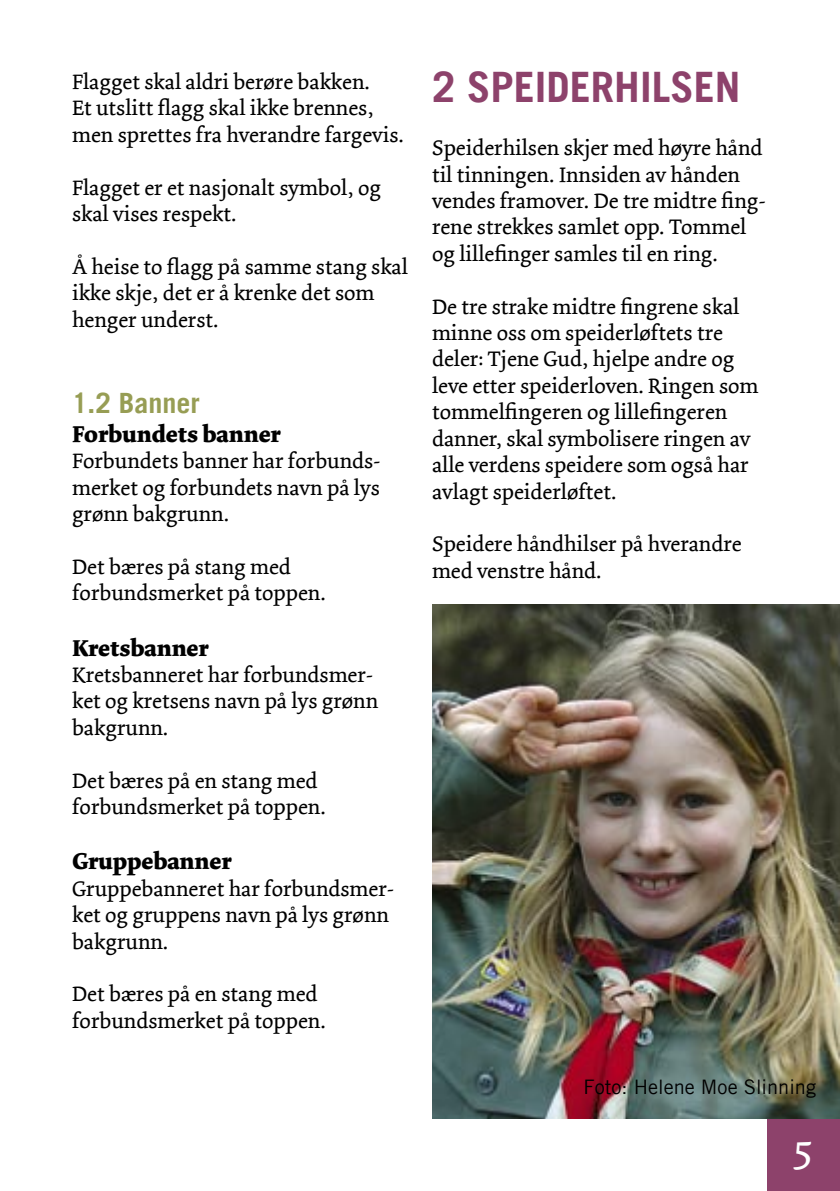
<style>
.page{position:relative;width:840px;height:1191px;background:#fff}
.page>*{position:absolute;margin:0;border:0;box-sizing:border-box;transform-origin:0 0}
.Kapitteltittel{font:700 42px "Trade Gothic LT";color:#8d426b}
.Brødtekst{font:42px "Dolly";color:#fff}
.X_X-tittel{font:700 28px "Trade Gothic LT";color:#979d54}
.Liten_tittel{font:700 24px "Dolly";color:#000}
.Brødtekst-2{font:22px/26.4px "Dolly";color:#000}
.Faktaboks{font:20px "Trade Gothic LT";color:#000}
</style>
<div class="page">
<div style="left:767px;top:1119px;width:72px;height:72px;background:#8d426b"></div>
<img style="left:432px;top:605px;width:407px;height:514px">
<p class="Brødtekst-2" style="left:72px;top:69px;width:299px">Flagget skal aldri berøre bakken.</p>
<p class="Brødtekst-2" style="left:72px;top:95px;width:333px">Et utslitt flagg skal ikke brennes, men sprettes fra hverandre fargevis.</p>
<p class="Brødtekst-2" style="left:72px;top:175px;width:310px">Flagget er et nasjonalt symbol, og skal vises respekt.</p>
<p class="Brødtekst-2" style="left:72px;top:254px;width:337px">Å heise to flagg på samme stang skal ikke skje, det er å krenke det som henger underst.</p>
<p class="X_X-tittel" style="left:72px;top:386px;width:129px">1.2 Banner</p>
<p class="Liten_tittel" style="left:72px;top:419px;width:210px">Forbundets banner</p>
<p class="Brødtekst-2" style="left:72px;top:448px;width:310px;text-align:justify">Forbundets banner har forbunds&shy;merket og forbundets navn på lys grønn bakgrunn.</p>
<p class="Brødtekst-2" style="left:72px;top:554px;width:220px">Det bæres på stang med</p>
<p class="Brødtekst-2" style="left:72px;top:580px;width:255px">forbundsmerket på toppen.</p>
<p class="Liten_tittel" style="left:72px;top:633px;width:138px">Kretsbanner</p>
<p class="Brødtekst-2" style="left:72px;top:662px;width:307px">Kretsbanneret har forbundsmer&shy;ket og kretsens navn på lys grønn bakgrunn.</p>
<p class="Brødtekst-2" style="left:72px;top:767px;width:247px">Det bæres på en stang med</p>
<p class="Brødtekst-2" style="left:72px;top:794px;width:255px">forbundsmerket på toppen.</p>
<p class="Liten_tittel" style="left:72px;top:846px;width:161px">Gruppebanner</p>
<p class="Brødtekst-2" style="left:72px;top:875px;width:323px">Gruppebanneret har forbundsmer&shy;ket og gruppens navn på lys grønn bakgrunn.</p>
<p class="Brødtekst-2" style="left:72px;top:981px;width:247px">Det bæres på en stang med</p>
<p class="Brødtekst-2" style="left:72px;top:1007px;width:255px">forbundsmerket på toppen.</p>
<p class="Kapitteltittel" style="left:432px;top:62px;width:310px">2 SPEIDERHILSEN</p>
<p class="Brødtekst-2" style="left:432px;top:135px;width:335px">Speiderhilsen skjer med høyre hånd til tinningen. Innsiden av hånden vendes framover. De tre midtre fing&shy;rene strekkes samlet opp. Tommel og lillefinger samles til en ring.</p>
<p class="Brødtekst-2" style="left:432px;top:294px;width:328px">De tre strake midtre fingrene skal minne oss om speiderløftets tre deler: Tjene Gud, hjelpe andre og leve etter speiderloven. Ringen som tommelfingeren og lillefingeren danner, skal symbolisere ringen av alle verdens speidere som også har avlagt speiderløftet.</p>
<p class="Brødtekst-2" style="left:432px;top:531px;width:311px">Speidere håndhilser på hverandre med venstre hånd.</p>
<p class="Faktaboks" style="left:583px;top:1074px;width:234px">Foto: Helene Moe Slinning</p>
<p class="Brødtekst" style="left:792px;top:1123px;width:21px">5</p>
</div>
